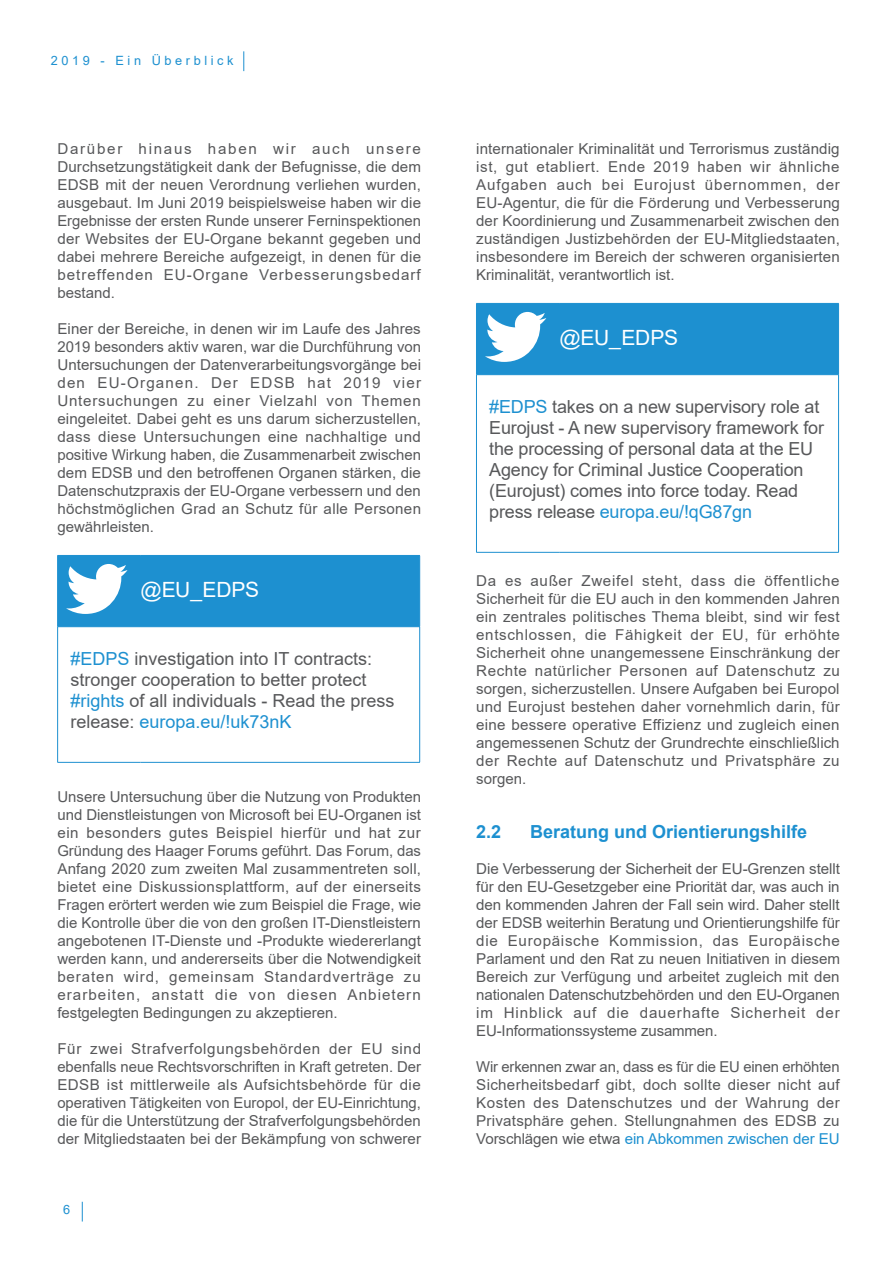
<style>
.page{position:relative;width:893px;height:1263px;background:#fff}
.page>*{position:absolute;margin:0;border:0;box-sizing:border-box;transform-origin:0 0}
.box_tweet_title{font:21px "Arial";letter-spacing:-.015em;color:#fff}
.box_tweet_body{font:18px/21px "Arial";letter-spacing:-.01em;color:#57585a}
.title_2{font:700 18px "Arial";color:#1d90d0}
.body{font:15px/18px "Arial";color:#57585a;text-align:justify}
.t1{font:12.75px "Arial";letter-spacing:.28em;color:#1d90d0}
.s1{color:#1d90d0}
</style>
<div class="page">
<svg style="left:82px;top:1202px;width:1px;height:19px"></svg>
<svg style="left:244px;top:51px;width:1px;height:20px"></svg>
<hr style="left:57px;top:555px;width:83px;height:1px;background:#1d90d0">
<hr style="left:57px;top:556px;width:1px;height:70px;background:#1d90d0">
<hr style="left:57px;top:626px;width:83px;height:1px;background:#1d90d0">
<hr style="left:57px;top:627px;width:1px;height:135px;background:#1d90d0">
<hr style="left:419px;top:627px;width:1px;height:135px;background:#1d90d0">
<hr style="left:57px;top:762px;width:83px;height:1px;background:#1d90d0">
<hr style="left:140px;top:762px;width:280px;height:1px;background:#1d90d0">
<svg style="left:58px;top:555px;width:362px;height:72px;background:#2d97d3"></svg>
<hr style="left:559px;top:303px;width:280px;height:1px;background:#1d90d0">
<hr style="left:838px;top:304px;width:1px;height:70px;background:#1d90d0">
<hr style="left:476px;top:375px;width:1px;height:177px;background:#1d90d0">
<hr style="left:559px;top:374px;width:280px;height:1px;background:#1d90d0">
<hr style="left:838px;top:375px;width:1px;height:177px;background:#1d90d0">
<hr style="left:476px;top:552px;width:83px;height:1px;background:#1d90d0">
<hr style="left:559px;top:552px;width:280px;height:1px;background:#1d90d0">
<svg style="left:476px;top:303px;width:362px;height:72px;background:#2d97d3"></svg>
<p class="t1" style="left:51px;top:51px;width:184px">2019 - Ein Überblick</p>
<p class="body" style="left:57px;top:139px;width:365px">Darüber hinaus haben wir auch unsere Durchsetzungstätigkeit dank der Befugnisse, die dem EDSB mit der neuen Verordnung verliehen wurden, ausgebaut. Im Juni 2019 beispielsweise haben wir die Ergebnisse der ersten Runde unserer Ferninspektionen der Websites der EU-Organe bekannt gegeben und dabei mehrere Bereiche aufgezeigt, in denen für die betreffenden EU-Organe Verbesserungsbedarf bestand.</p>
<p class="body" style="left:57px;top:319px;width:365px">Einer der Bereiche, in denen wir im Laufe des Jahres 2019 besonders aktiv waren, war die Durchführung von Untersuchungen der Datenverarbeitungsvorgänge bei den EU-Organen. Der EDSB hat 2019 vier Untersuchungen zu einer Vielzahl von Themen eingeleitet. Dabei geht es uns darum sicherzustellen, dass diese Untersuchungen eine nachhaltige und positive Wirkung haben, die Zusammenarbeit zwischen dem EDSB und den betroffenen Organen stärken, die Datenschutzpraxis der EU-Organe verbessern und den höchstmöglichen Grad an Schutz für alle Personen gewährleisten.</p>
<p class="box_tweet_title" style="left:141px;top:575px;width:120px">@EU_EDPS</p>
<p class="box_tweet_body" style="left:70px;top:648px;width:326px"><span class="s1">#EDPS</span> investigation into IT contracts: stronger cooperation to better protect <span class="s1">#rights</span> of all individuals - Read the press release: <span class="s1">europa.eu/!uk73nK</span></p>
<p class="body" style="left:57px;top:787px;width:365px">Unsere Untersuchung über die Nutzung von Produkten und Dienstleistungen von Microsoft bei EU-Organen ist ein besonders gutes Beispiel hierfür und hat zur Gründung des Haager Forums geführt. Das Forum, das Anfang 2020 zum zweiten Mal zusammentreten soll, bietet eine Diskussionsplattform, auf der einerseits Fragen erörtert werden wie zum Beispiel die Frage, wie die Kontrolle über die von den großen IT-Dienstleistern angebotenen IT-Dienste und -Produkte wiedererlangt werden kann, und andererseits über die Notwendigkeit beraten wird, gemeinsam Standardverträge zu erarbeiten, anstatt die von diesen Anbietern festgelegten Bedingungen zu akzeptieren.</p>
<p class="body" style="left:57px;top:1039px;width:365px">Für zwei Strafverfolgungsbehörden der EU sind ebenfalls neue Rechtsvorschriften in Kraft getreten. Der EDSB ist mittlerweile als Aufsichtsbehörde für die operativen Tätigkeiten von Europol, der EU-Einrichtung, die für die Unterstützung der Strafverfolgungsbehörden der Mitgliedstaaten bei der Bekämpfung von schwerer</p>
<p class="t1" style="left:63px;top:1201px;width:9px">6</p>
<p class="body" style="left:476px;top:139px;width:365px">internationaler Kriminalität und Terrorismus zuständig ist, gut etabliert. Ende 2019 haben wir ähnliche Aufgaben auch bei Eurojust übernommen, der EU-Agentur, die für die Förderung und Verbesserung der Koordinierung und Zusammenarbeit zwischen den zuständigen Justizbehörden der EU-Mitgliedstaaten, insbesondere im Bereich der schweren organisierten Kriminalität, verantwortlich ist.</p>
<p class="box_tweet_title" style="left:559px;top:323px;width:120px">@EU_EDPS</p>
<p class="box_tweet_body" style="left:489px;top:396px;width:336px"><span class="s1">#EDPS</span> takes on a new supervisory role at Eurojust - A new supervisory framework for the processing of personal data at the EU Agency for Criminal Justice Cooperation (Eurojust) comes into force today. Read press release <span class="s1">europa.eu/!qG87gn</span></p>
<p class="body" style="left:476px;top:571px;width:365px">Da es außer Zweifel steht, dass die öffentliche Sicherheit für die EU auch in den kommenden Jahren ein zentrales politisches Thema bleibt, sind wir fest entschlossen, die Fähigkeit der EU, für erhöhte Sicherheit ohne unangemessene Einschränkung der Rechte natürlicher Personen auf Datenschutz zu sorgen, sicherzustellen. Unsere Aufgaben bei Europol und Eurojust bestehen daher vornehmlich darin, für eine bessere operative Effizienz und zugleich einen angemessenen Schutz der Grundrechte einschließlich der Rechte auf Datenschutz und Privatsphäre zu sorgen.</p>
<p class="title_2" style="left:476px;top:819px;width:27px">2.2</p>
<p class="title_2" style="left:530px;top:819px;width:279px">Beratung und Orientierungshilfe</p>
<p class="body" style="left:476px;top:859px;width:365px">Die Verbesserung der Sicherheit der EU-Grenzen stellt für den EU-Gesetzgeber eine Priorität dar, was auch in den kommenden Jahren der Fall sein wird. Daher stellt der EDSB weiterhin Beratung und Orientierungshilfe für die Europäische Kommission, das Europäische Parlament und den Rat zu neuen Initiativen in diesem Bereich zur Verfügung und arbeitet zugleich mit den nationalen Datenschutzbehörden und den EU-Organen im Hinblick auf die dauerhafte Sicherheit der EU-Informationssysteme zusammen.</p>
<p class="body" style="left:476px;top:1057px;width:365px">Wir erkennen zwar an, dass es für die EU einen erhöhten Sicherheitsbedarf gibt, doch sollte dieser nicht auf Kosten des Datenschutzes und der Wahrung der Privatsphäre gehen. Stellungnahmen des EDSB zu Vorschlägen wie etwa <span class="s1">ein Abkommen zwischen der EU</span></p>
</div>
